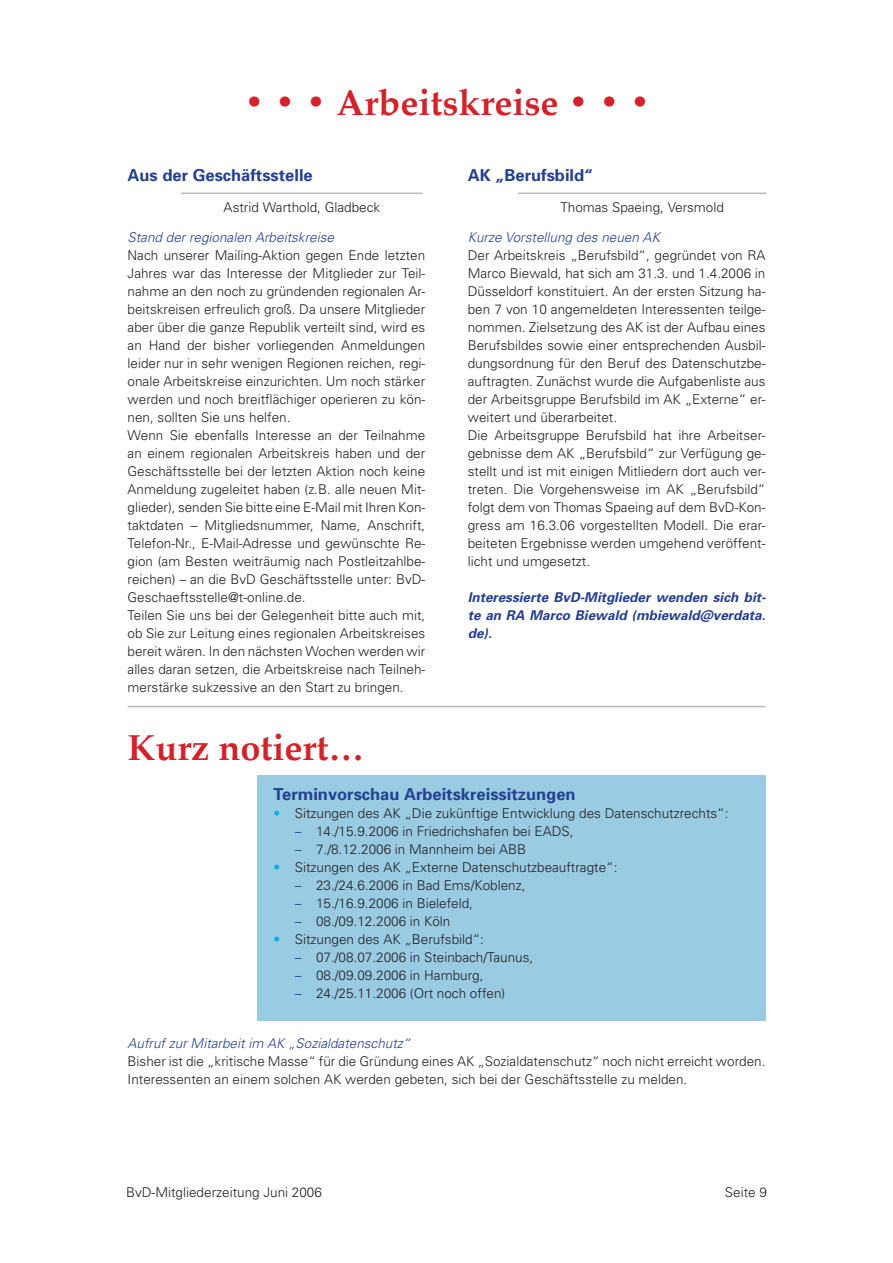
<style>
.page{position:relative;width:893px;height:1263px;background:#fff}
.page>*{position:absolute;margin:0;border:0;box-sizing:border-box;transform-origin:0 0}
.t1{font:700 36px "Palatino";color:#d2232a}
.t2{font:700 16.5px "Univers";color:#25408e}
.t3{font:300 13.5px/18px "Univers";color:#231f20}
.t4{font:italic 300 13.5px "Univers";color:#25408e}
.t5{font:italic 700 13.5px/18px "Univers";color:#25408e;text-align:justify}
.t6{font:300 13.5px/18px "Univers";color:#25408e;text-align:justify}
.t7{font:300 13.5px "Univers";color:#00adef}
</style>
<div class="page">
<div style="left:257px;top:775px;width:508px;height:245px;background:#99cbe3"></div>
<hr style="left:181px;top:193px;width:242px;height:1px;background:#b7b9bc">
<hr style="left:518px;top:193px;width:248px;height:1px;background:#b7b9bc">
<hr style="left:128px;top:706px;width:637px;height:1px;background:#b7b9bc">
<h1 class="t1" style="left:243px;top:85px;width:409px">• • • Arbeitskreise • • •</h1>
<p class="t2" style="left:128px;top:164px;width:187px">Aus der Geschäftsstelle</p>
<p class="t3" style="left:224px;top:197px;width:158px">Astrid Warthold, Gladbeck</p>
<p class="t4" style="left:128px;top:229px;width:208px">Stand der regionalen Arbeitskreise</p>
<p class="t3" style="left:128px;top:246px;width:299px">Nach unserer Mailing-Aktion gegen Ende letzten Jahres war das Interesse der Mitglieder zur Teil&shy;nahme an den noch zu gründenden regionalen Ar&shy;beitskreisen erfreulich groß. Da unsere Mitglieder aber über die ganze Republik verteilt sind, wird es an Hand der bisher vorliegenden Anmeldungen leider nur in sehr wenigen Regionen reichen, regi&shy;onale Arbeitskreise einzurichten. Um noch stärker werden und noch breitflächiger operieren zu kön&shy;nen, sollten Sie uns helfen.<br>Wenn Sie ebenfalls Interesse an der Teilnahme an einem regionalen Arbeitskreis haben und der Geschäftsstelle bei der letzten Aktion noch keine Anmeldung zugeleitet haben (z.B. alle neuen Mit&shy;glieder), senden Sie bitte eine E-Mail mit Ihren Kon&shy;taktdaten – Mitgliedsnummer, Name, Anschrift, Telefon-Nr., E-Mail-Adresse und gewünschte Re&shy;gion (am Besten weiträumig nach Postleitzahlbe&shy;reichen) – an die BvD Geschäftsstelle unter: BvD-Geschaeftsstelle@t-online.de.<br>Teilen Sie uns bei der Gelegenheit bitte auch mit, ob Sie zur Leitung eines regionalen Arbeitskreises bereit wären. In den nächsten Wochen werden wir alles daran setzen, die Arbeitskreise nach Teilneh&shy;merstärke sukzessive an den Start zu bringen.</p>
<h1 class="t1" style="left:128px;top:730px;width:238px">Kurz notiert…</h1>
<p class="t2" style="left:468px;top:164px;width:127px">AK „Berufsbild“</p>
<p class="t3" style="left:560px;top:197px;width:165px">Thomas Spaeing, Versmold</p>
<p class="t4" style="left:468px;top:229px;width:194px">Kurze Vorstellung des neuen AK</p>
<p class="t3" style="left:468px;top:246px;width:299px">Der Arbeitskreis „Berufsbild“, gegründet von RA Marco Biewald, hat sich am 31.3. und 1.4.2006 in Düsseldorf konstituiert. An der ersten Sitzung ha&shy;ben 7 von 10 angemeldeten Interessenten teilge&shy;nommen. Zielsetzung des AK ist der Aufbau eines Berufsbildes sowie einer entsprechenden Ausbil&shy;dungsordnung für den Beruf des Datenschutzbe&shy;auftragten. Zunächst wurde die Aufgabenliste aus der Arbeitsgruppe Berufsbild im AK „Externe“ er&shy;weitert und überarbeitet.<br>Die Arbeitsgruppe Berufsbild hat ihre Arbeitser&shy;gebnisse dem AK „Berufsbild“ zur Verfügung ge&shy;stellt und ist mit einigen Mitliedern dort auch ver&shy;treten. Die Vorgehensweise im AK „Berufsbild“ folgt dem von Thomas Spaeing auf dem BvD-Kon&shy;gress am 16.3.06 vorgestellten Modell. Die erar&shy;beiteten Ergebnisse werden umgehend veröffent&shy;licht und umgesetzt.</p>
<p class="t5" style="left:468px;top:588px;width:299px">Interessierte BvD-Mitglieder wenden sich bit&shy;te an RA Marco Biewald (mbiewald@verdata. de).</p>
<p class="t2" style="left:274px;top:784px;width:303px">Terminvorschau Arbeitskreissitzungen</p>
<p class="t3" style="left:295px;top:804px;width:435px">Sitzungen des AK „Die zukünftige Entwicklung des Datenschutzrechts“:</p>
<p class="t3" style="left:316px;top:822px;width:259px">14./15.9.2006 in Friedrichshafen bei EADS,</p>
<p class="t3" style="left:316px;top:840px;width:212px">7./8.12.2006 in Mannheim bei ABB</p>
<p class="t3" style="left:295px;top:858px;width:324px">Sitzungen des AK „Externe Datenschutzbeauftragte“:</p>
<p class="t3" style="left:316px;top:876px;width:211px">23./24.6.2006 in Bad Ems/Koblenz,</p>
<p class="t3" style="left:316px;top:894px;width:158px">15./16.9.2006 in Bielefeld,</p>
<p class="t3" style="left:316px;top:912px;width:136px">08./09.12.2006 in Köln</p>
<p class="t3" style="left:295px;top:930px;width:191px">Sitzungen des AK „Berufsbild“:</p>
<p class="t3" style="left:316px;top:948px;width:219px">07./08.07.2006 in Steinbach/Taunus,</p>
<p class="t3" style="left:316px;top:966px;width:169px">08./09.09.2006 in Hamburg,</p>
<p class="t3" style="left:316px;top:984px;width:191px">24./25.11.2006 (Ort noch offen)</p>
<p class="t7" style="left:274px;top:805px;width:8px">•</p>
<p class="t6" style="left:295px;top:822px;width:8px">– –</p>
<p class="t7" style="left:274px;top:859px;width:8px">•</p>
<p class="t6" style="left:295px;top:876px;width:8px">– – –</p>
<p class="t7" style="left:274px;top:931px;width:8px">•</p>
<p class="t6" style="left:295px;top:948px;width:8px">– – –</p>
<p class="t4" style="left:128px;top:1035px;width:284px">Aufruf zur Mitarbeit im AK „Sozialdatenschutz“</p>
<p class="t3" style="left:128px;top:1052px;width:639px">Bisher ist die „kritische Masse“ für die Gründung eines AK „Sozialdatenschutz“ noch nicht erreicht worden.<br>Interessenten an einem solchen AK werden gebeten, sich bei der Geschäftsstelle zu melden.</p>
<p class="t3" style="left:126px;top:1183px;width:197px">BvD-Mitgliederzeitung Juni 2006</p>
<p class="t3" style="left:725px;top:1183px;width:44px">Seite 9</p>
</div>
